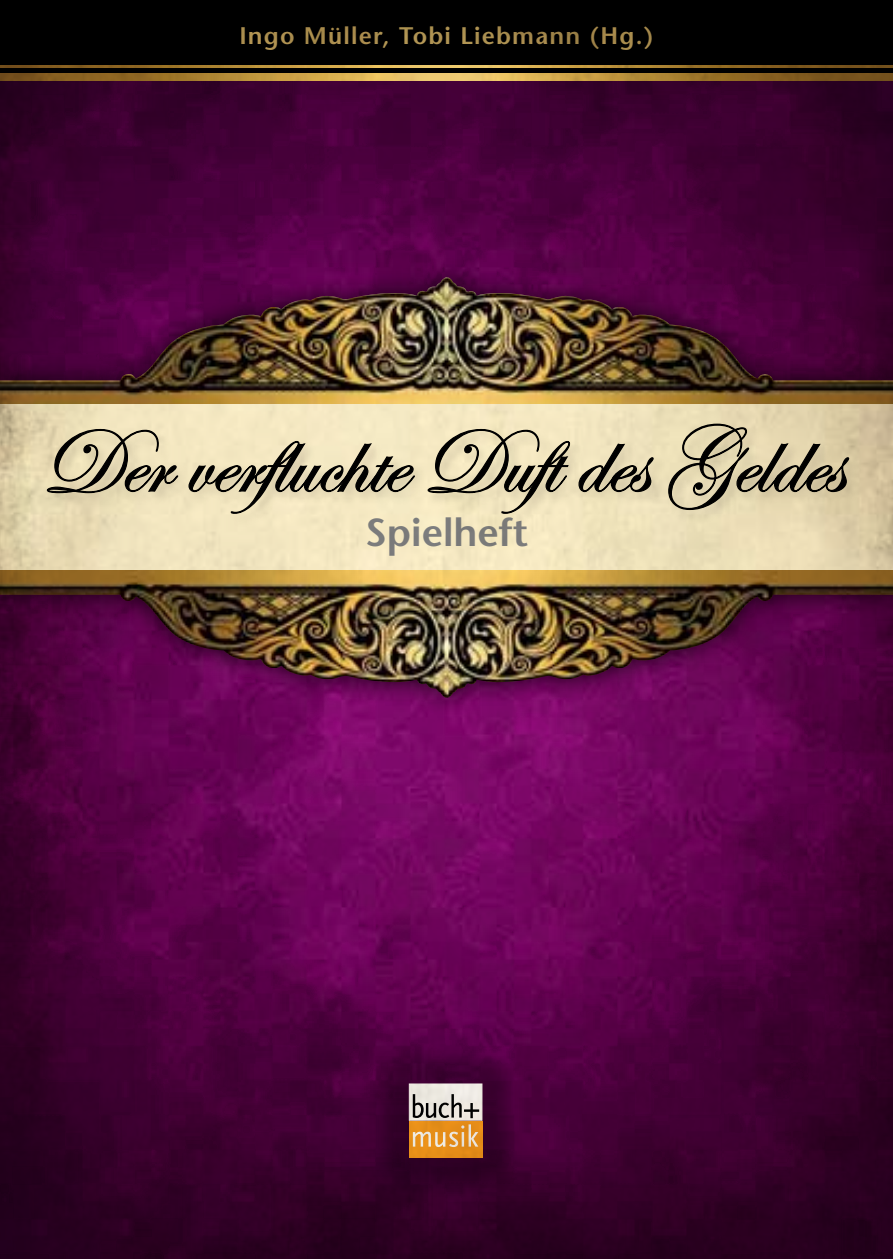
<style>
.page{position:relative;width:893px;height:1259px;background:#fff}
.page>*{position:absolute;margin:0;border:0;box-sizing:border-box;transform-origin:0 0}
.t1{font:93px "Edwardian Script ITC";color:#000}
.t2{font:600 39px "Stone Sans";color:#808285}
.t3{font:600 24px "Stone Sans";letter-spacing:.05em;color:#c6a964}
</style>
<div class="page">
<img style="left:0;top:0;width:893px;height:1259px">
<p class="t3" style="left:239px;top:20px;width:416px">Ingo Müller, Tobi Liebmann (Hg.)</p>
<h1 class="t1" style="left:42px;top:411px;width:803px">Der verfluchte Duft des Geldes</h1>
<h2 class="t2" style="left:365px;top:508px;width:164px">Spielheft</h2>
</div>
